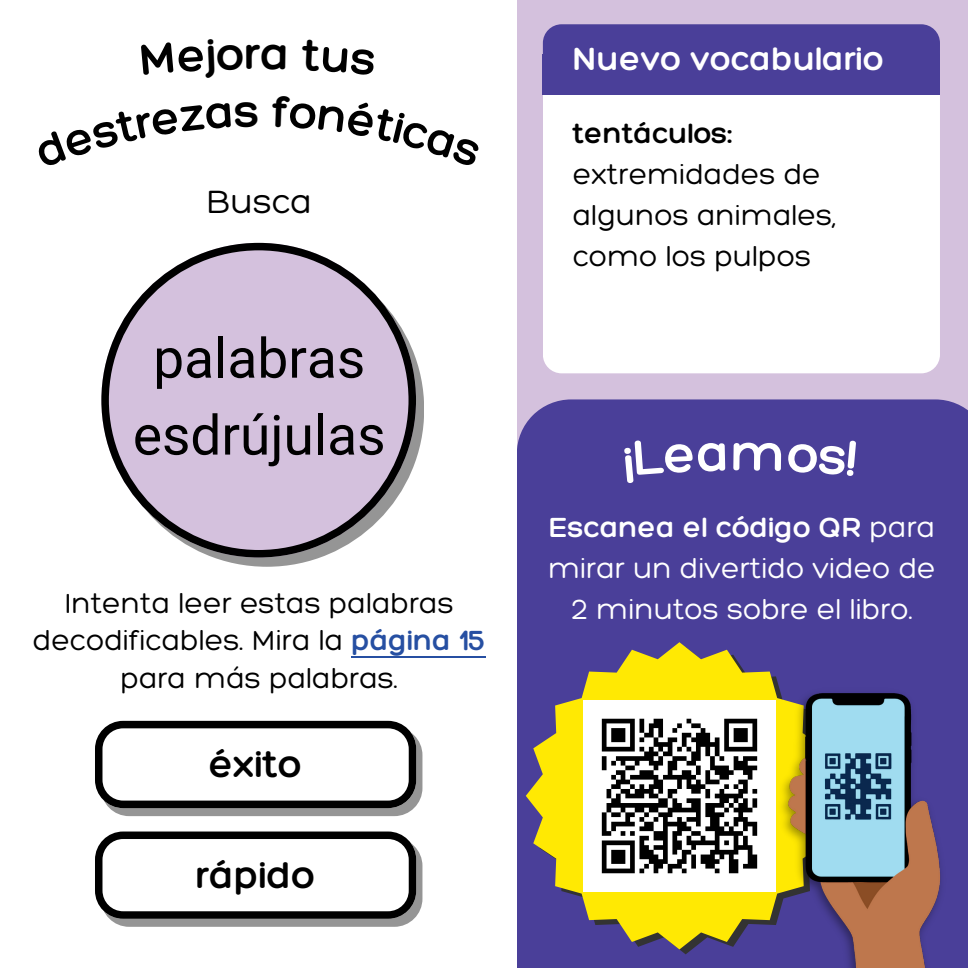
<style>
.page{position:relative;width:968px;height:968px;background:#fff}
.page>*{position:absolute;margin:0;border:0;box-sizing:border-box;transform-origin:0 0}
.t1{font:55px/76.8px "Roboto";color:#000;text-align:center}
.t2{font:300 47.5px "Hero";color:#000}
.t3{font:300 40px "Hero";color:#000}
.t4{font:300 35px "Hero";color:#fff}
.t5{font:300 35px "Hero";color:#000}
.t6{font:300 30px/37.5px "Hero";color:#000;text-align:center}
.t7{font:300 30px/41.2px "Hero";color:#fff;text-align:center}
.t8{font:300 30px "Hero";color:#000}
.s1{color:#264fa2}
.s2{font-style:inherit}
</style>
<div class="page">
<div style="left:517px;top:0;width:451px;height:968px;background:#d4c1dd"></div>
<div style="left:101px;top:837px;width:321px;height:89px;background:#959595;border-radius:28px"></div>
<div style="left:543px;top:59px;width:396px;height:314px;background:#fff;border-radius:19px"></div>
<hr style="left:351px;top:656px;width:135px;height:1px;background:#264fa2">
<svg style="left:101px;top:243px;width:315px;height:314px"></svg>
<div style="left:101px;top:727px;width:321px;height:89px;background:#959595;border-radius:28px"></div>
<svg style="left:95px;top:720px;width:321px;height:88px;background:#cbcbcb"></svg>
<svg style="left:95px;top:831px;width:321px;height:87px;background:#cdcdcd"></svg>
<div style="left:543px;top:24px;width:396px;height:64px;background:#4a3f99;border-radius:19px"></div>
<div style="left:543px;top:55px;width:397px;height:40px;background:#4a3f99"></div>
<div style="left:517px;top:399px;width:451px;height:569px;background:#4a3f99"></div>
<svg style="left:526px;top:642px;width:307px;height:307px;background:#a99848"></svg>
<img style="left:583px;top:700px;width:190px;height:191px">
<img style="left:773px;top:683px;width:176px;height:285px">
<div style="left:624px;top:438px;width:101px;height:45px;background:#4a3f99"></div>
<svg style="left:733px;top:442px;width:48px;height:29px"></svg>
<div style="left:787px;top:440px;width:69px;height:36px;background:#4a3f99"></div>
<h2 class="t2" style="left:245px;top:24px;width:17px">r</h2>
<p class="t4" style="left:573px;top:37px;width:312px">Nuevo vocabulario</p>
<p class="t5" style="left:206px;top:180px;width:107px">Busca</p>
<h1 class="t1" style="left:133px;top:320px;width:254px">palabras esdrújulas</h1>
<p class="t6" style="left:33px;top:583px;width:454px">Intenta leer estas palabras decodificables. Mira la <span class="s1">página 15 </span>para más palabras.</p>
<h3 class="t3" style="left:209px;top:739px;width:94px">éxito</h3>
<h3 class="t3" style="left:196px;top:850px;width:121px">rápido</h3>
<p class="t8" style="left:573px;top:114px;width:161px">tentáculos:</p>
<p class="t6" style="left:573px;top:153px;width:265px;line-height:41.2px;text-align:left">extremidades de algunos animales, como los pulpos</p>
<p class="t7" style="left:548px;top:505px;width:389px"><span class="s2">Escanea el código QR</span> para mirar un divertido video de<br>2 minutos sobre el libro.</p>
</div>
